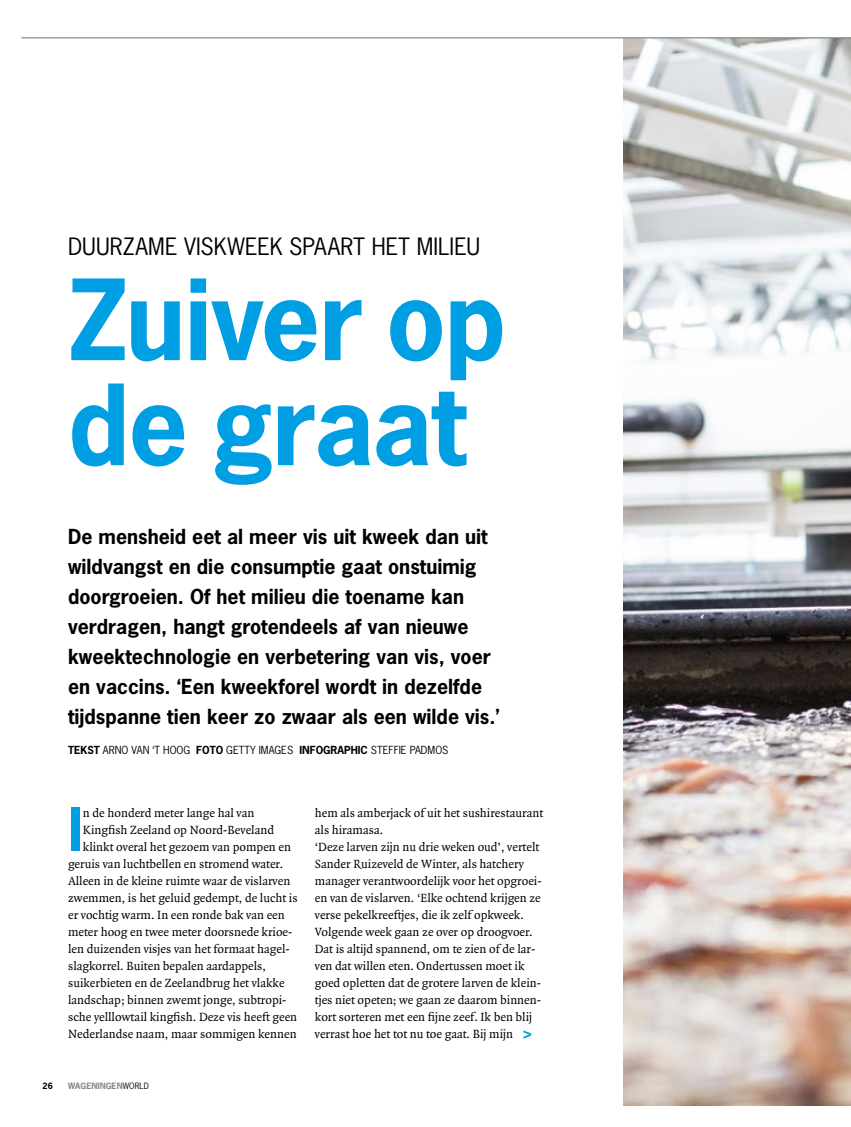
<style>
.page{position:relative;width:851px;height:1127px;background:#fff}
.page>*{position:absolute;margin:0;border:0;box-sizing:border-box;transform-origin:0 0}
.t1{font:700 105px/105px "News Gothic Std";letter-spacing:-.01em;color:#009fe3}
.t2{font:700 56.4px "News Gothic Std";color:#009fe3}
.t3{font:22.5px "News Gothic Std";letter-spacing:.005em;color:#000}
.t4{font:700 19.5px/30px "News Gothic Std";color:#000}
.t5{font:12.75px/17px "Quadraat OT";color:#000}
.t6{font:10.5px "News Gothic Std";color:#000}
.t7{font:700 8.25px "News Gothic Std";letter-spacing:.01em;color:#878787}
.t8{font:700 8.25px "News Gothic Std";color:#000}
.s1{font-weight:700}
.s2{font-weight:400;color:#000}
.s3{font-family:"News Gothic Std";font-weight:700;font-size:18px;color:#009fe3}
</style>
<div class="page">
<img style="left:623px;top:39px;width:227px;height:1067px">
<svg style="left:21px;top:37px;width:829px;height:2px;background:#b1b0b0"></svg>
<h3 class="t3" style="left:68px;top:232px;width:413px">DUURZAME VISKWEEK SPAART HET MILIEU</h3>
<h1 class="t1" style="left:68px;top:266px;width:439px">Zuiver op de graat</h1>
<p class="t4" style="left:68px;top:522px;width:433px">De mensheid eet al meer vis uit kweek dan uit wildvangst en die consumptie gaat onstuimig doorgroeien. Of het milieu die toename kan verdragen, hangt grotendeels af van nieuwe kweektechnologie en verbetering van vis, voer en vaccins. ‘Een kweekforel wordt in dezelfde tijdspanne tien keer zo zwaar als een wilde vis.’</p>
<p class="t6" style="left:68px;top:744px;width:382px"><span class="s1">TEKST</span> ARNO VAN ‘T HOOG <span class="s1">FOTO</span> GETTY IMAGES <span class="s1">INFOGRAPHIC</span> STEFFIE PADMOS</p>
<h2 class="t2" style="left:68px;top:792px;width:16px">I</h2>
<p class="t5" style="left:83px;top:804px;width:173px">n de honderd meter lange hal van</p>
<p class="t5" style="left:83px;top:821px;width:192px">Kingfish Zeeland op Noord-Beveland</p>
<p class="t5" style="left:83px;top:838px;width:209px">klinkt overal het gezoem van pompen en</p>
<p class="t5" style="left:68px;top:855px;width:217px">geruis van luchtbellen en stromend water.</p>
<p class="t5" style="left:68px;top:872px;width:224px">Alleen in de kleine ruimte waar de vislarven</p>
<p class="t5" style="left:68px;top:889px;width:231px">zwemmen, is het geluid gedempt, de lucht is</p>
<p class="t5" style="left:68px;top:906px;width:218px">er vochtig warm. In een ronde bak van een</p>
<p class="t5" style="left:68px;top:923px;width:226px">meter hoog en twee meter doorsnede krioe-</p>
<p class="t5" style="left:68px;top:940px;width:223px">len duizenden visjes van het formaat hagel-</p>
<p class="t5" style="left:68px;top:957px;width:199px">slagkorrel. Buiten bepalen aardappels,</p>
<p class="t5" style="left:68px;top:974px;width:218px">suikerbieten en de Zeelandbrug het vlakke</p>
<p class="t5" style="left:68px;top:991px;width:220px">landschap; binnen zwemt jonge, subtropi-</p>
<p class="t5" style="left:68px;top:1008px;width:231px">sche yelllowtail kingfish. Deze vis heeft geen</p>
<p class="t5" style="left:68px;top:1025px;width:230px">Nederlandse naam, maar sommigen kennen</p>
<p class="t8" style="left:43px;top:1080px;width:12px">26</p>
<p class="t7" style="left:68px;top:1080px;width:82px">WAGENINGEN<span class="s2">WORLD</span></p>
<p class="t5" style="left:315px;top:804px;width:230px">hem als amberjack of uit het sushirestaurant als hiramasa.<br>‘Deze larven zijn nu drie weken oud’, vertelt Sander Ruizeveld de Winter, als hatchery manager verantwoordelijk voor het opgroei&shy;en van de vislarven. ‘Elke ochtend krijgen ze verse pekelkreeftjes, die ik zelf opkweek.<br>Volgende week gaan ze over op droogvoer.<br>Dat is altijd spannend, om te zien of de lar&shy;ven dat willen eten. Ondertussen moet ik goed opletten dat de grotere larven de klein&shy;tjes niet opeten; we gaan ze daarom binnen&shy;kort sorteren met een fijne zeef. Ik ben blij verrast hoe het tot nu toe gaat. Bij mijn <span class="s3">&gt;</span></p>
</div>
